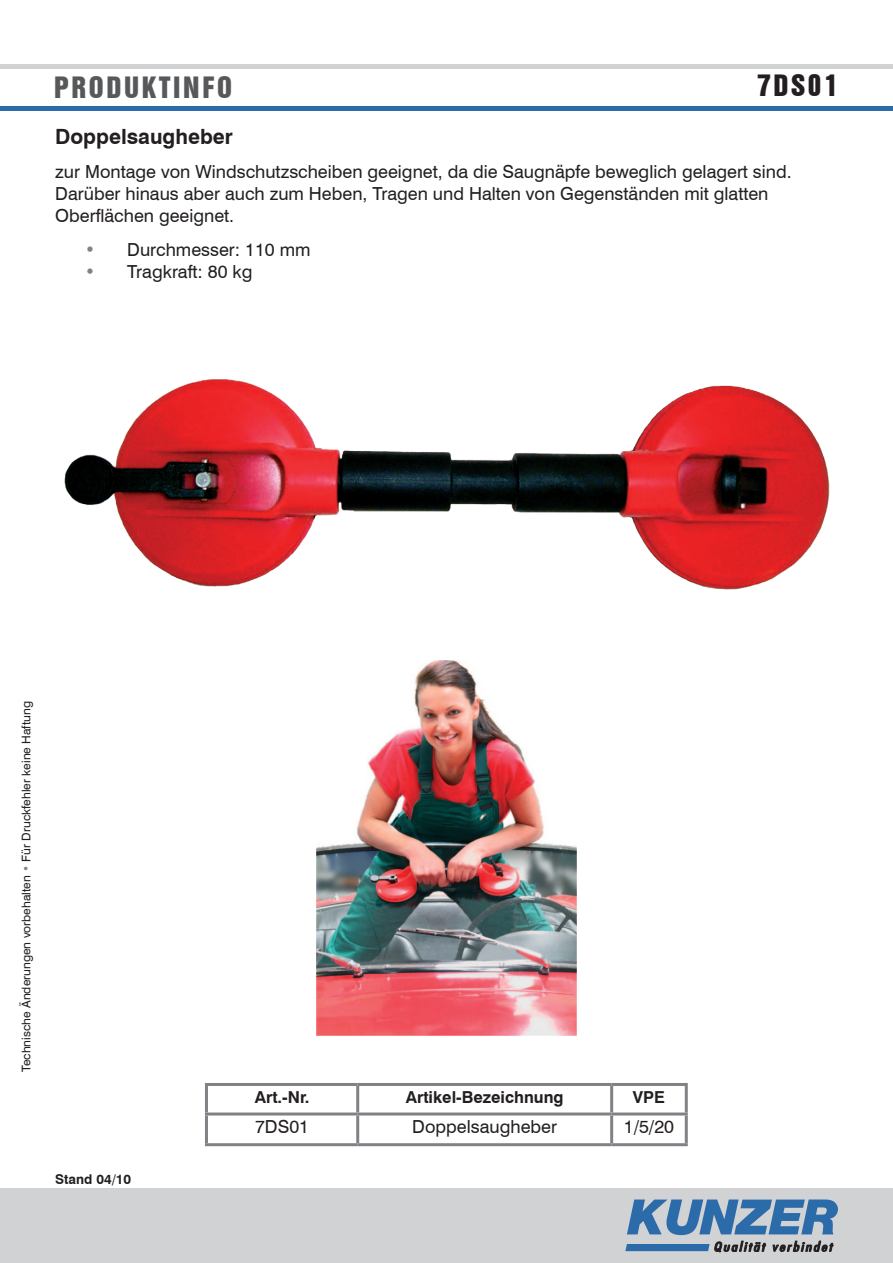
<style>
.page{position:relative;width:893px;height:1263px;background:#fff}
.page>*{position:absolute;margin:0;border:0;box-sizing:border-box;transform-origin:0 0}
.t1{font:27px "Swiss 921 BT Regular A";letter-spacing:.1em;color:#57585a}
.t2{font:27px "Swiss 921 BT Regular A";letter-spacing:.1em;color:#231f20}
.t3{font:700 21px "Swiss 721 BT";color:#231f20}
.t4{font:18px/21.8px "Swiss 721 BT";color:#231f20}
.t5{font:700 16.5px "Swiss 721 BT";color:#231f20}
.t6{font:700 13.5px "Swiss 721 BT";color:#231f20}
.t7{font:12px "Swiss 721 BT";color:#231f20}
.s1{color:#808285}
.s2{font-stretch:condensed;color:#808285}
</style>
<div class="page">
<div style="left:0;top:1188px;width:893px;height:75px;background:#d1d2d4"></div>
<svg style="left:627px;top:1199px;width:211px;height:36px"></svg>
<svg style="left:625px;top:1241px;width:208px;height:11px"></svg>
<hr style="left:0;top:65px;width:893px;height:4px;background:#d1d2d4">
<div style="left:0;top:106px;width:893px;height:5px;background:#2b6baa"></div>
<hr style="left:205px;top:1083px;width:153px;height:3px;background:#808285">
<hr style="left:205px;top:1086px;width:3px;height:26px;background:#808285">
<hr style="left:358px;top:1083px;width:254px;height:3px;background:#808285">
<hr style="left:356px;top:1086px;width:3px;height:26px;background:#808285">
<hr style="left:612px;top:1083px;width:76px;height:3px;background:#808285">
<hr style="left:610px;top:1086px;width:3px;height:26px;background:#808285">
<hr style="left:685px;top:1086px;width:3px;height:26px;background:#808285">
<hr style="left:205px;top:1112px;width:153px;height:3px;background:#808285">
<hr style="left:205px;top:1115px;width:3px;height:28px;background:#808285">
<hr style="left:358px;top:1112px;width:254px;height:3px;background:#808285">
<hr style="left:356px;top:1115px;width:3px;height:28px;background:#808285">
<hr style="left:612px;top:1112px;width:76px;height:3px;background:#808285">
<hr style="left:610px;top:1115px;width:3px;height:28px;background:#808285">
<hr style="left:685px;top:1115px;width:3px;height:28px;background:#808285">
<hr style="left:205px;top:1143px;width:153px;height:3px;background:#808285">
<hr style="left:358px;top:1143px;width:254px;height:3px;background:#808285">
<hr style="left:612px;top:1143px;width:76px;height:3px;background:#808285">
<img style="left:64px;top:379px;width:765px;height:210px">
<img style="left:317px;top:660px;width:259px;height:376px">
<h1 class="t1" style="left:54px;top:69px;width:180px">PRODUKTINFO</h1>
<h1 class="t2" style="left:757px;top:67px;width:82px">7DS01</h1>
<p class="t3" style="left:55px;top:123px;width:179px">Doppelsaugheber</p>
<p class="t4" style="left:55px;top:161px;width:738px">zur Montage von Windschutzscheiben geeignet, da die Saugnäpfe beweglich gelagert sind.<br>Darüber hinaus aber auch zum Heben, Tragen und Halten von Gegenständen mit glatten<br>Oberflächen geeignet.</p>
<p class="t4" style="left:85px;top:239px;width:227px"><span class="s1">•</span> Durchmesser: 110 mm</p>
<p class="t4" style="left:85px;top:260px;width:169px"><span class="s1">•</span> Tragkraft: 80 kg</p>
<p class="t7" style="left:19px;top:1071px;width:372px;rotate:-90deg">Technische Änderungen vorbehalten <span class="s2">•</span> Für Druckfehler keine Haftung</p>
<p class="t6" style="left:55px;top:1171px;width:77px">Stand 04/10</p>
<p class="t5" style="left:255px;top:1086px;width:56px">Art.-Nr.</p>
<p class="t5" style="left:406px;top:1086px;width:159px">Artikel-Bezeichnung</p>
<p class="t5" style="left:633px;top:1086px;width:34px">VPE</p>
<p class="t4" style="left:255px;top:1116px;width:55px">7DS01</p>
<p class="t4" style="left:412px;top:1116px;width:146px">Doppelsaugheber</p>
<p class="t4" style="left:624px;top:1116px;width:52px">1/5/20</p>
</div>
